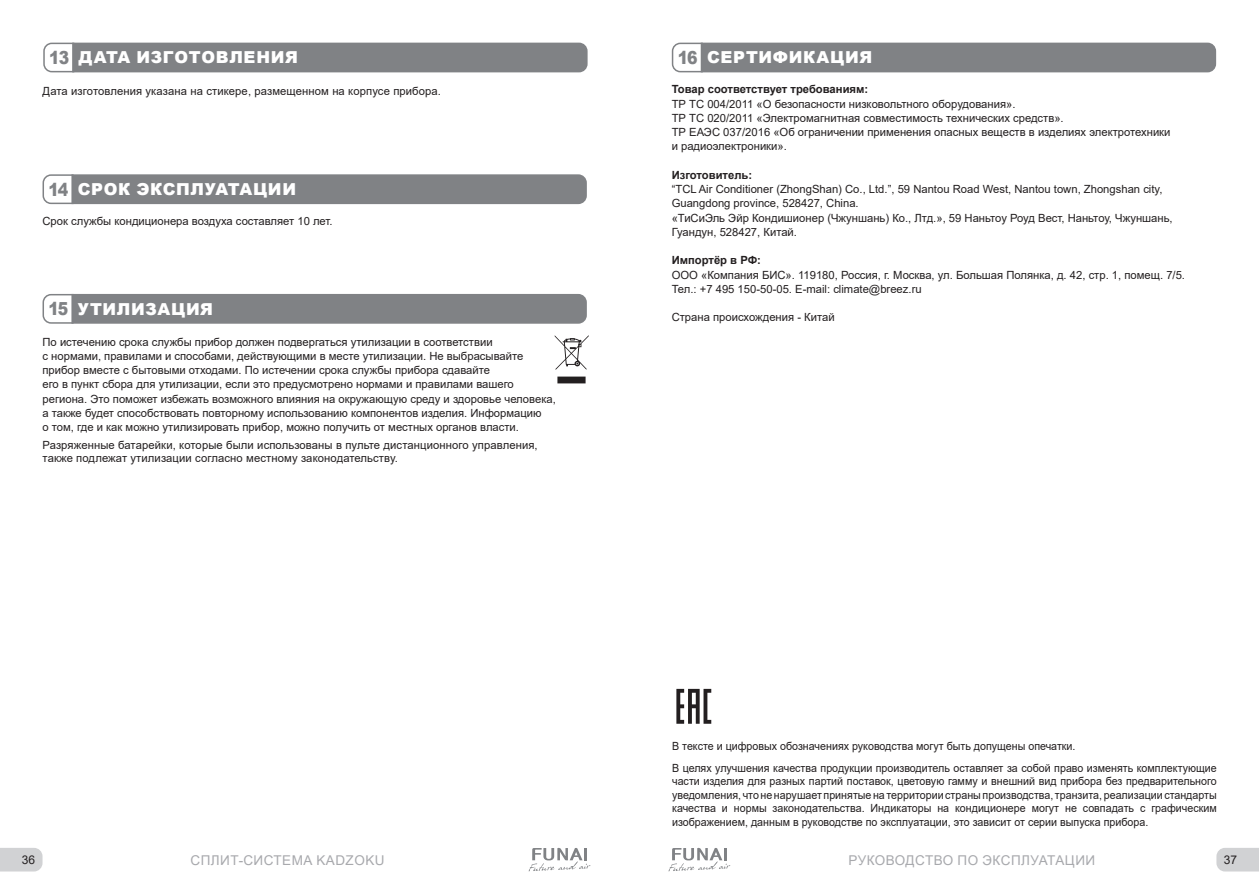
<style>
.page{position:relative;width:1259px;height:893px;background:#fff}
.page>*{position:absolute;margin:0;border:0;box-sizing:border-box;transform-origin:0 0}
.Zagolovok{font:900 18px "Arial";letter-spacing:-.065em;color:#808285;scale:.87 1}
.Zagolovok-2{font:900 16.5px "Arial";letter-spacing:.04em;color:#fff}
.t1{font:13.5px "Arial";letter-spacing:.035em;color:#a8a9ad}
.t2{font:12px "Arial";color:#231f20}
.Body{font:11.25px/14.2px "Arial";color:#231f20}
.Body-2{font:11.25px/13.5px "Arial";color:#231f20;text-align:justify;scale:.95 1}
.Body-3{font:700 11.25px "Arial";color:#231f20}
</style>
<div class="page">
<svg style="left:0;top:848px;width:43px;height:23px"></svg>
<svg style="left:1216px;top:848px;width:43px;height:23px"></svg>
<svg style="left:529px;top:848px;width:61px;height:23px"></svg>
<svg style="left:668px;top:848px;width:62px;height:23px"></svg>
<svg style="left:43px;top:42px;width:544px;height:31px;background:#8b8d8f"></svg>
<svg style="left:42px;top:174px;width:545px;height:31px;background:#8a8c8f"></svg>
<svg style="left:42px;top:293px;width:545px;height:31px;background:#8a8c8f"></svg>
<svg style="left:555px;top:335px;width:34px;height:48px"></svg>
<svg style="left:671px;top:42px;width:545px;height:31px;background:#8a8c8f"></svg>
<svg style="left:676px;top:689px;width:35px;height:35px"></svg>
<p class="Zagolovok" style="left:49px;top:44px;width:25px">13</p>
<p class="Zagolovok-2" style="left:79px;top:46px;width:221px">ДАТА ИЗГОТОВЛЕНИЯ</p>
<p class="Body" style="left:43px;top:83px;width:400px">Дата изготовления указана на стикере, размещенном на корпусе прибора.</p>
<p class="Zagolovok" style="left:49px;top:176px;width:24px">14</p>
<p class="Zagolovok-2" style="left:78px;top:177px;width:220px">СРОК ЭКСПЛУАТАЦИИ</p>
<p class="Body" style="left:43px;top:214px;width:291px">Срок службы кондиционера воздуха составляет 10 лет.</p>
<p class="Zagolovok" style="left:49px;top:296px;width:24px">15</p>
<p class="Zagolovok-2" style="left:78px;top:297px;width:137px">УТИЛИЗАЦИЯ</p>
<p class="Body" style="left:43px;top:335px;width:515px">По истечению срока службы прибор должен подвергаться утилизации в соответствии<br>с нормами, правилами и способами, действующими в месте утилизации. Не выбрасывайте прибор вместе с бытовыми отходами. По истечении срока службы прибора сдавайте<br>его в пункт сбора для утилизации, если это предусмотрено нормами и правилами вашего региона. Это поможет избежать возможного влияния на окружающую среду и здоровье человека, а также будет способствовать повторному использованию компонентов изделия. Информацию<br>о том, где и как можно утилизировать прибор, можно получить от местных органов власти.</p>
<p class="Body" style="left:43px;top:438px;width:497px;line-height:13.5px">Разряженные батарейки, которые были использованы в пульте дистанционного управления, также подлежат утилизации согласно местному законодательству.</p>
<p class="Zagolovok" style="left:678px;top:44px;width:24px">16</p>
<p class="Zagolovok-2" style="left:707px;top:46px;width:167px">СЕРТИФИКАЦИЯ</p>
<p class="Body-3" style="left:671px;top:81px;width:198px">Товар соответствует требованиям:</p>
<p class="Body" style="left:671px;top:96px;width:345px">ТР ТС 004/2011 «О безопасности низковольтного оборудования».</p>
<p class="Body" style="left:671px;top:111px;width:393px">ТР ТС 020/2011 «Электромагнитная совместимость технических средств».</p>
<p class="Body" style="left:671px;top:125px;width:500px">ТР ЕАЭС 037/2016 «Об ограничении применения опасных веществ в изделиях электротехники и радиоэлектроники».</p>
<p class="Body-3" style="left:671px;top:167px;width:82px">Изготовитель:</p>
<p class="Body" style="left:671px;top:182px;width:492px">“TCL Air Conditioner (ZhongShan) Co., Ltd.”, 59 Nantou Road West, Nantou town, Zhongshan city,<br>Guangdong province, 528427, China.</p>
<p class="Body" style="left:671px;top:210px;width:502px">«ТиСиЭль Эйр Кондишионер (Чжуншань) Ко., Лтд.», 59 Наньтоу Роуд Вест, Наньтоу, Чжуншань,<br>Гуандун, 528427, Китай.</p>
<p class="Body-3" style="left:671px;top:252px;width:91px">Импортёр в РФ:</p>
<p class="Body" style="left:671px;top:267px;width:515px">ООО «Компания БИС». 119180, Россия, г. Москва, ул. Большая Полянка, д. 42, стр. 1, помещ. 7/5.</p>
<p class="Body" style="left:671px;top:282px;width:251px">Тел.: +7 495 150-50-05. E-mail: climate@breez.ru</p>
<p class="Body" style="left:671px;top:310px;width:164px">Страна происхождения - Китай</p>
<p class="Body-2" style="left:672px;top:739px;width:426px">В тексте и цифровых обозначениях руководства могут быть допущены опечатки.</p>
<p class="Body-2" style="left:672px;top:761px;width:575px">В целях улучшения качества продукции производитель оставляет за собой право изменять комплектующие части изделия для разных партий поставок, цветовую гамму и внешний вид прибора без предварительного уведомления, что не нарушает принятые на территории страны производства, транзита, реализации стандарты качества и нормы законодательства. Индикаторы на кондиционере могут не совпадать с графическим изображением, данным в руководстве по эксплуатации, это зависит от серии выпуска прибора.</p>
<p class="t2" style="left:22px;top:851px;width:15px">36</p>
<p class="t1" style="left:190px;top:850px;width:196px">СПЛИТ-СИСТЕМА KADZOKU</p>
<p class="t1" style="left:848px;top:850px;width:248px">РУКОВОДСТВО ПО ЭКСПЛУАТАЦИИ</p>
<p class="t2" style="left:1223px;top:851px;width:15px">37</p>
</div>
